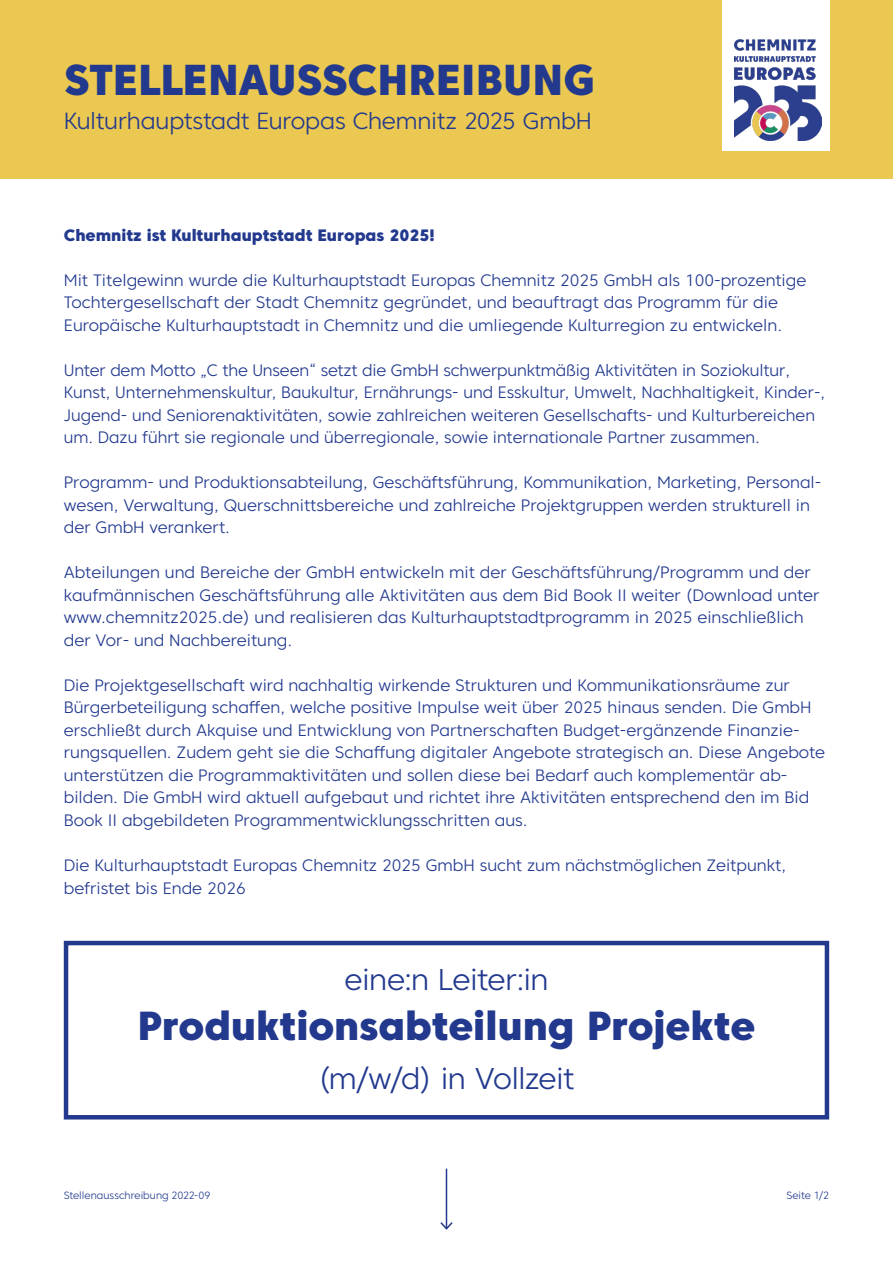
<style>
.page{position:relative;width:893px;height:1263px;background:#fff}
.page>*{position:absolute;margin:0;border:0;box-sizing:border-box;transform-origin:0 0}
.t1{font:800 43.2px "Core Sans C 85";letter-spacing:-.01em;color:#22398e}
.t2{font:800 40.5px "Core Sans C 85";color:#22398e}
.t3{font:300 30px "Core Sans C 35";letter-spacing:-.02em;color:#22398e}
.t4{font:300 23.4px "Core Sans C 35";letter-spacing:-.005em;color:#22398e}
.t5{font:300 16.5px/22.5px "Core Sans C 35";color:#22398e}
.t6{font:800 16.5px "Core Sans C 85";color:#22398e}
.t7{font:300 10.5px "Core Sans C 35";letter-spacing:-.005em;color:#22398e}
</style>
<div class="page">
<div style="left:0;top:0;width:893px;height:179px;background:#ebc851"></div>
<div style="left:64px;top:941px;width:765px;height:178px;border:4px solid #22398e"></div>
<div style="left:722px;top:0;width:107px;height:151px;background:#fff"></div>
<hr style="left:446px;top:1168px;width:1px;height:61px;background:#22398e">
<svg style="left:440px;top:1220px;width:13px;height:10px"></svg>
<img style="left:734px;top:39px;width:87px;height:102px">
<h1 class="t1" style="left:64px;top:52px;width:533px">STELLENAUSSCHREIBUNG</h1>
<h3 class="t4" style="left:64px;top:106px;width:530px">Kulturhauptstadt Europas Chemnitz 2025 GmbH</h3>
<p class="t6" style="left:64px;top:225px;width:373px">Chemnitz ist Kulturhauptstadt Europas 2025!</p>
<p class="t5" style="left:64px;top:269px;width:744px">Mit Titelgewinn wurde die Kulturhauptstadt Europas Chemnitz 2025 GmbH als 100-prozentige<br>Tochtergesellschaft der Stadt Chemnitz gegründet, und beauftragt das Programm für die<br>Europäische Kulturhauptstadt in Chemnitz und die umliegende Kulturregion zu entwickeln.</p>
<p class="t5" style="left:64px;top:359px;width:763px">Unter dem Motto „C the Unseen“ setzt die GmbH schwerpunktmäßig Aktivitäten in Soziokultur, Kunst, Unternehmenskultur, Baukultur, Ernährungs- und Esskultur, Umwelt, Nachhaltigkeit, Kinder-, Jugend- und Seniorenaktivitäten, sowie zahlreichen weiteren Gesellschafts- und Kulturbereichen um. Dazu führt sie regionale und überregionale, sowie internationale Partner zusammen.</p>
<p class="t5" style="left:64px;top:471px;width:759px">Programm- und Produktionsabteilung, Geschäftsführung, Kommunikation, Marketing, Personal&shy;wesen, Verwaltung, Querschnittsbereiche und zahlreiche Projektgruppen werden strukturell in der GmbH verankert.</p>
<p class="t5" style="left:64px;top:561px;width:757px">Abteilungen und Bereiche der GmbH entwickeln mit der Geschäftsführung/Programm und der kaufmännischen Geschäftsführung alle Aktivitäten aus dem Bid Book II weiter (Download unter www.chemnitz2025.de) und realisieren das Kulturhauptstadtprogramm in 2025 einschließlich der Vor- und Nachbereitung.</p>
<p class="t5" style="left:64px;top:674px;width:763px">Die Projektgesellschaft wird nachhaltig wirkende Strukturen und Kommunikationsräume zur Bürgerbeteiligung schaffen, welche positive Impulse weit über 2025 hinaus senden. Die GmbH erschließt durch Akquise und Entwicklung von Partnerschaften Budget-ergänzende Finanzie&shy;rungsquellen. Zudem geht sie die Schaffung digitaler Angebote strategisch an. Diese Angebote unterstützen die Programmaktivitäten und sollen diese bei Bedarf auch komplementär ab&shy;bilden. Die GmbH wird aktuell aufgebaut und richtet ihre Aktivitäten entsprechend den im Bid Book II abgebildeten Programmentwicklungsschritten aus.</p>
<p class="t5" style="left:64px;top:854px;width:724px">Die Kulturhauptstadt Europas Chemnitz 2025 GmbH sucht zum nächstmöglichen Zeitpunkt, befristet bis Ende 2026</p>
<h3 class="t3" style="left:344px;top:961px;width:206px">eine:n Leiter:in</h3>
<h2 class="t2" style="left:138px;top:1000px;width:619px">Produktionsabteilung Projekte</h2>
<h3 class="t3" style="left:318px;top:1060px;width:258px">(m/w/d) in Vollzeit</h3>
<p class="t7" style="left:64px;top:1189px;width:148px">Stellenausschreibung 2022-09</p>
<p class="t7" style="left:786px;top:1189px;width:44px">Seite 1/2</p>
</div>
